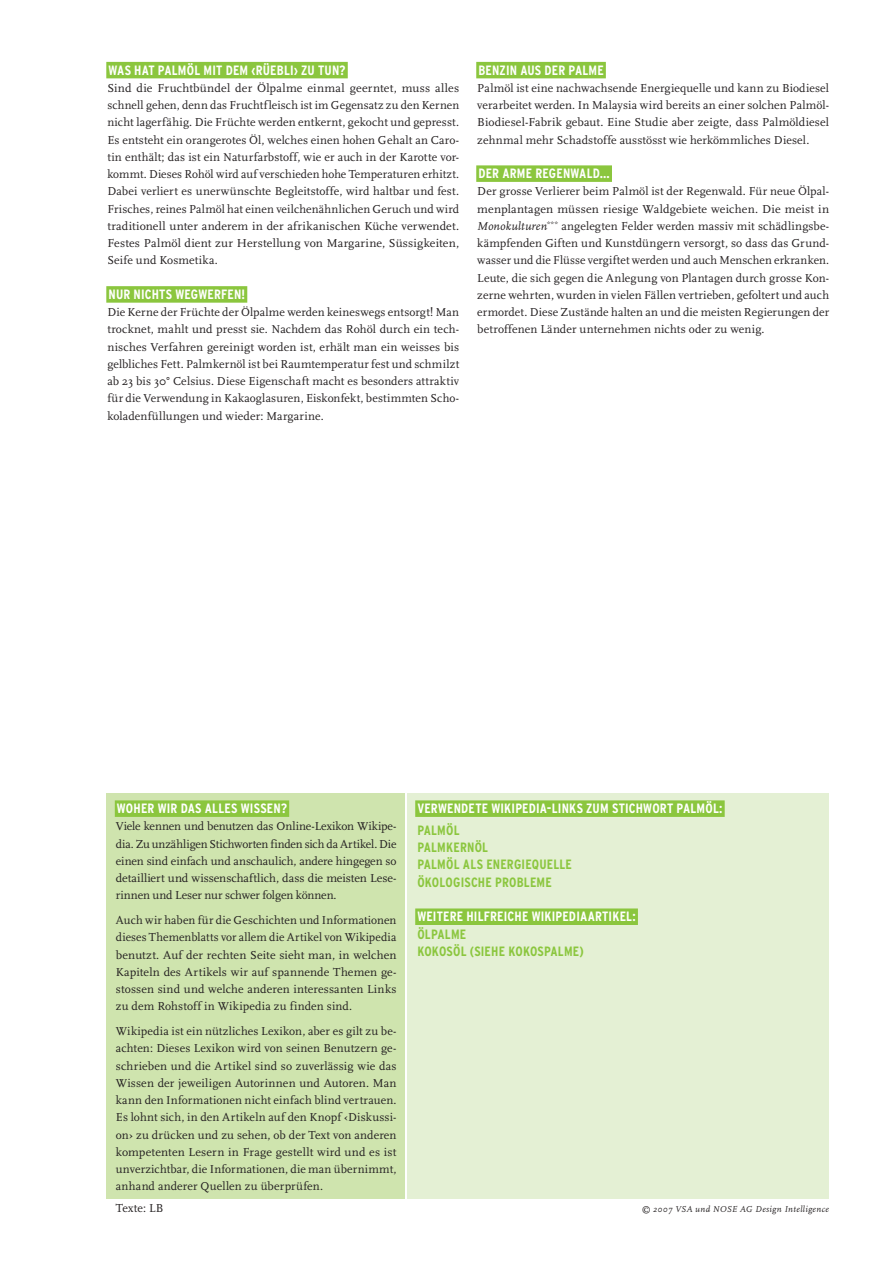
<style>
.page{position:relative;width:893px;height:1263px;background:#fff}
.page>*{position:absolute;margin:0;border:0;box-sizing:border-box;transform-origin:0 0}
.t1{font:700 condensed 13.5px "Interstate";letter-spacing:.015em;color:#fff}
.t2{font:700 condensed 13.5px/17.2px "Interstate";letter-spacing:.015em;color:#8bc63e}
.t3{font:12px/17.2px "Scala";letter-spacing:.01em;color:#231f20;text-align:justify}
.t4{font:italic 9px "Scala";letter-spacing:.045em;color:#231f20}
.s1{font-style:italic}
</style>
<div class="page">
<div style="left:407px;top:793px;width:422px;height:405px;background:#e4f0d4"></div>
<div style="left:106px;top:793px;width:299px;height:405px;background:#cfe4ae"></div>
<div style="left:106px;top:62px;width:242px;height:16px;background:#8bc63e"></div>
<div style="left:106px;top:286px;width:141px;height:17px;background:#8bc63e"></div>
<div style="left:415px;top:800px;width:310px;height:17px;background:#8bc63e"></div>
<div style="left:415px;top:908px;width:223px;height:17px;background:#8bc63e"></div>
<div style="left:115px;top:800px;width:174px;height:17px;background:#8bc63e"></div>
<div style="left:476px;top:62px;width:130px;height:16px;background:#8bc63e"></div>
<div style="left:476px;top:165px;width:136px;height:17px;background:#8bc63e"></div>
<p class="t1" style="left:108px;top:62px;width:239px">WAS HAT PALMÖL MIT DEM ‹RÜEBLI› ZU TUN?</p>
<p class="t3" style="left:107px;top:80px;width:353px">Sind die Fruchtbündel der Ölpalme einmal geerntet, muss alles schnell gehen, denn das Fruchtfleisch ist im Gegensatz zu den Kernen nicht lagerfähig. Die Früchte werden entkernt, gekocht und gepresst.<br>Es entsteht ein orangerotes Öl, welches einen hohen Gehalt an Caro&shy;tin enthält; das ist ein Naturfarbstoff, wie er auch in der Karotte vor&shy;kommt. Dieses Rohöl wird auf verschieden hohe Temperaturen erhitzt.<br>Dabei verliert es unerwünschte Begleitstoffe, wird haltbar und fest.<br>Frisches, reines Palmöl hat einen veilchenähnlichen Geruch und wird traditionell unter anderem in der afrikanischen Küche verwendet.<br>Festes Palmöl dient zur Herstellung von Margarine, Süssigkeiten, Seife und Kosmetika.</p>
<p class="t1" style="left:108px;top:287px;width:138px">NUR NICHTS WEGWERFEN!</p>
<p class="t3" style="left:107px;top:304px;width:353px">Die Kerne der Früchte der Ölpalme werden keineswegs entsorgt! Man trocknet, mahlt und presst sie. Nachdem das Rohöl durch ein tech&shy;nisches Verfahren gereinigt worden ist, erhält man ein weisses bis gelbliches Fett. Palmkernöl ist bei Raumtemperatur fest und schmilzt ab 23 bis 30° Celsius. Diese Eigenschaft macht es besonders attraktiv für die Verwendung in Kakaoglasuren, Eiskonfekt, bestimmten Scho&shy;koladenfüllungen und wieder: Margarine.</p>
<p class="t1" style="left:478px;top:62px;width:127px">BENZIN AUS DER PALME</p>
<p class="t3" style="left:477px;top:80px;width:353px">Palmöl ist eine nachwachsende Energiequelle und kann zu Biodiesel verarbeitet werden. In Malaysia wird bereits an einer solchen Palmöl-Biodiesel-Fabrik gebaut. Eine Studie aber zeigte, dass Palmöldiesel zehnmal mehr Schadstoffe ausstösst wie herkömmliches Diesel.</p>
<p class="t1" style="left:478px;top:166px;width:133px">DER ARME REGENWALD…</p>
<p class="t3" style="left:477px;top:183px;width:353px">Der grosse Verlierer beim Palmöl ist der Regenwald. Für neue Ölpal&shy;menplantagen müssen riesige Waldgebiete weichen. Die meist in <span class="s1">Monokulturen</span><sup>***</sup> angelegten Felder werden massiv mit schädlingsbe&shy;kämpfenden Giften und Kunstdüngern versorgt, so dass das Grund&shy;wasser und die Flüsse vergiftet werden und auch Menschen erkranken.<br>Leute, die sich gegen die Anlegung von Plantagen durch grosse Kon&shy;zerne wehrten, wurden in vielen Fällen vertrieben, gefoltert und auch ermordet. Diese Zustände halten an und die meisten Regierungen der betroffenen Länder unternehmen nichts oder zu wenig.</p>
<p class="t1" style="left:117px;top:801px;width:172px">WOHER WIR DAS ALLES WISSEN?</p>
<p class="t3" style="left:116px;top:818px;width:282px">Viele kennen und benutzen das Online-Lexikon Wikipe&shy;dia. Zu unzähligen Stichworten finden sich da Artikel. Die einen sind einfach und anschaulich, andere hingegen so detailliert und wissenschaftlich, dass die meisten Lese&shy;rinnen und Leser nur schwer folgen können.</p>
<p class="t3" style="left:116px;top:912px;width:282px">Auch wir haben für die Geschichten und Informationen dieses Themenblatts vor allem die Artikel von Wikipedia benutzt. Auf der rechten Seite sieht man, in welchen Kapiteln des Artikels wir auf spannende Themen ge&shy;stossen sind und welche anderen interessanten Links zu dem Rohstoff in Wikipedia zu finden sind.</p>
<p class="t3" style="left:116px;top:1023px;width:282px">Wikipedia ist ein nützliches Lexikon, aber es gilt zu be&shy;achten: Dieses Lexikon wird von seinen Benutzern ge&shy;schrieben und die Artikel sind so zuverlässig wie das Wissen der jeweiligen Autorinnen und Autoren. Man kann den Informationen nicht einfach blind vertrauen.<br>Es lohnt sich, in den Artikeln auf den Knopf ‹Diskussi&shy;on› zu drücken und zu sehen, ob der Text von anderen kompetenten Lesern in Frage gestellt wird und es ist unverzichtbar, die Informationen, die man übernimmt, anhand anderer Quellen zu überprüfen.</p>
<p class="t1" style="left:417px;top:801px;width:307px">VERWENDETE WIKIPEDIA-LINKS ZUM STICHWORT PALMÖL:</p>
<p class="t2" style="left:417px;top:821px;width:156px">PALMÖL<br>PALMKERNÖL<br>PALMÖL ALS ENERGIEQUELLE<br>ÖKOLOGISCHE PROBLEME</p>
<p class="t1" style="left:417px;top:909px;width:220px">WEITERE HILFREICHE WIKIPEDIAARTIKEL:</p>
<p class="t2" style="left:417px;top:925px;width:168px">ÖLPALME<br>KOKOSÖL (SIEHE KOKOSPALME)</p>
<p class="t3" style="left:116px;top:1200px;width:49px">Texte: LB</p>
<p class="t4" style="left:642px;top:1205px;width:189px">© 2007 VSA und NOSE AG Design Intelligence</p>
</div>
